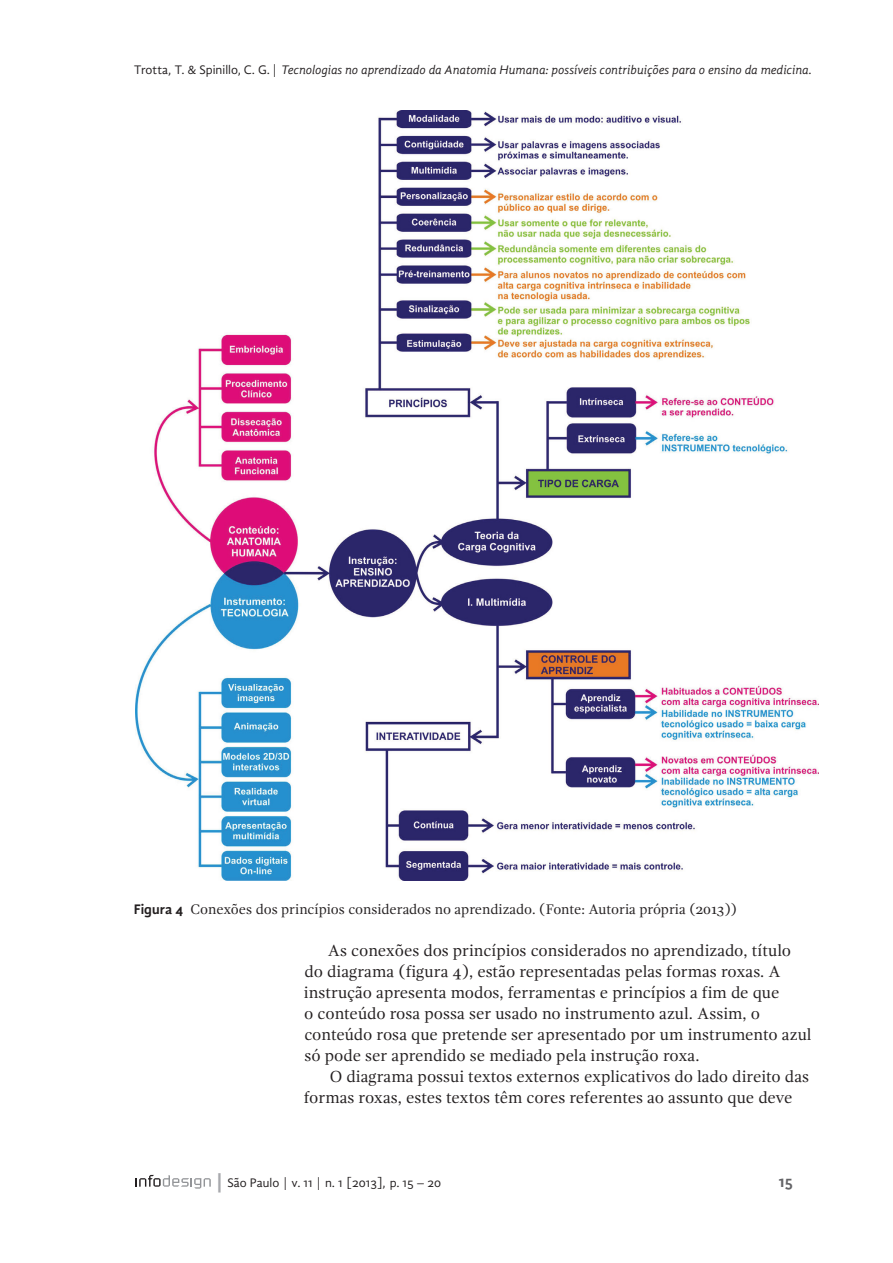
<style>
.page{position:relative;width:893px;height:1263px;background:#fff}
.page>*{position:absolute;margin:0;border:0;box-sizing:border-box;transform-origin:0 0}
.t1{font:16.5px/21px "Gandhi Serif";color:#231f20}
.t2{font:700 16.5px "Gandhi Sans";color:#636366}
.t3{font:14.25px "Gandhi Serif";letter-spacing:-.005em;color:#231f20}
.t4{font:italic 12.75px "Gandhi Sans";color:#231f20}
.t5{font:12.75px "Gandhi Sans";color:#231f20}
.s1{font-style:normal}
.s2{font-family:"Gandhi Sans";font-weight:700}
.s3{font-size:19.2px;color:#a8a9ad}
</style>
<div class="page">
<svg style="left:136px;top:1175px;width:75px;height:13px"></svg>
<img style="left:135px;top:111px;width:684px;height:769px">
<p class="t4" style="left:134px;top:62px;width:679px"><span class="s1">Trotta, T. &amp; Spinillo, C. G. |</span> Tecnologias no aprendizado da Anatomia Humana: possíveis contribuições para o ensino da medicina.</p>
<p class="t3" style="left:134px;top:901px;width:604px"><span class="s2">Figura 4</span> Conexões dos princípios considerados no aprendizado. (Fonte: Autoria própria (2013))</p>
<p class="t1" style="left:304px;top:940px;width:509px;text-indent:24px">As conexões dos princípios considerados no aprendizado, título do diagrama (figura 4), estão representadas pelas formas roxas. A instrução apresenta modos, ferramentas e princípios a fim de que<br>o conteúdo rosa possa ser usado no instrumento azul. Assim, o conteúdo rosa que pretende ser apresentado por um instrumento azul só pode ser aprendido se mediado pela instrução roxa.</p>
<p class="t1" style="left:304px;top:1066px;width:507px;text-indent:26px">O diagrama possui textos externos explicativos do lado direito das formas roxas, estes textos têm cores referentes ao assunto que deve</p>
<p class="t5" style="left:214px;top:1175px;width:229px"><span class="s3">|</span>São Paulo | v. 11 | n. 1 [2013], p. 15 – 20</p>
<p class="t2" style="left:779px;top:1171px;width:16px">15</p>
</div>
